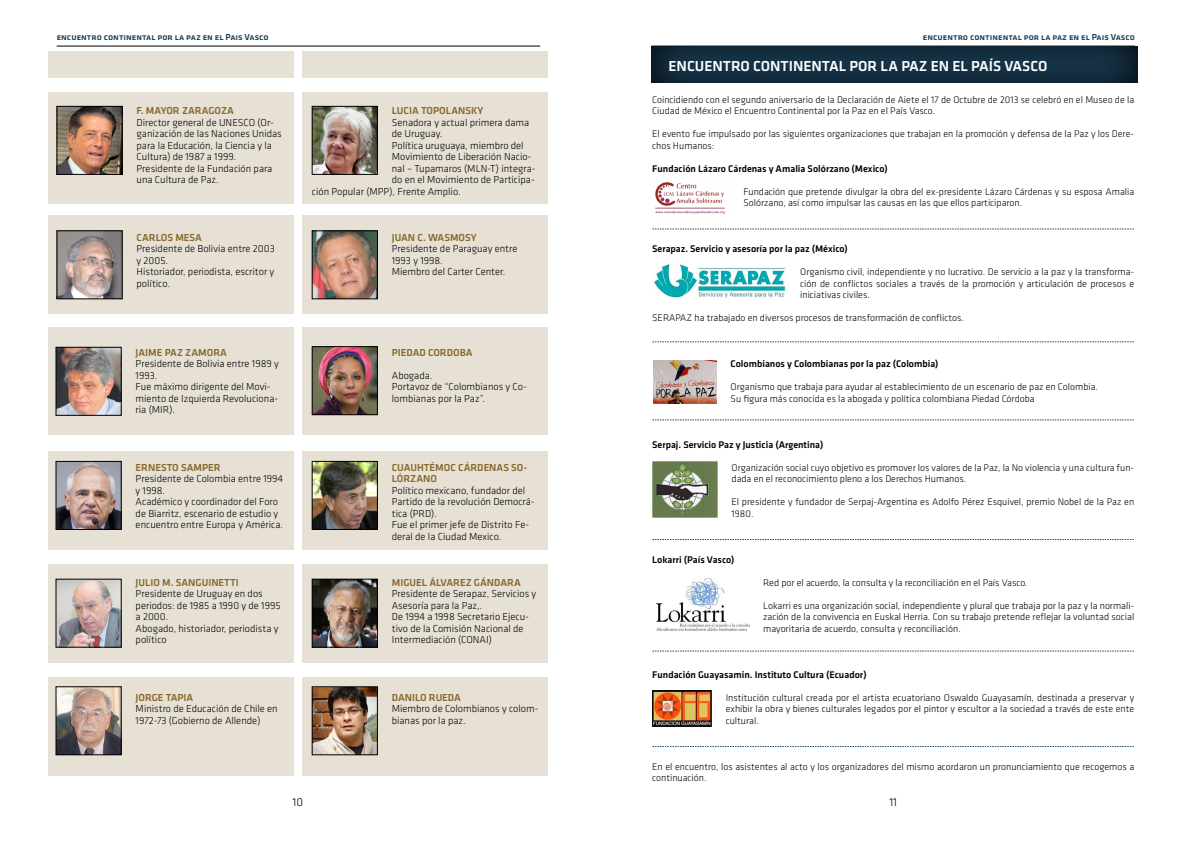
<style>
.page{position:relative;width:1191px;height:842px;background:#fff}
.page>*{position:absolute;margin:0;border:0;box-sizing:border-box;transform-origin:0 0}
.t1{font:500 15px "Klavika";color:#fff}
.t2{font:300 12px "Klavika";color:#000}
.t3{font:300 10.5px/11.5px "Klavika";color:#000}
.t4{font:500 10.5px "Klavika";color:#87692c}
.t5{font:300 10px/11.5px "Klavika";color:#000}
.t6{font:500 10px "Klavika";color:#000}
.t7{font:500 9px "Klavika";color:#163c56}
</style>
<div class="page">
<hr style="left:57px;top:46px;width:483px;height:1px;background:#000">
<div style="left:48px;top:215px;width:246px;height:99px;background:#e7e1d5"></div>
<div style="left:48px;top:327px;width:246px;height:107px;background:#e7e1d5"></div>
<div style="left:302px;top:327px;width:246px;height:107px;background:#e7e1d5"></div>
<div style="left:48px;top:451px;width:246px;height:99px;background:#e7e1d5"></div>
<div style="left:48px;top:564px;width:246px;height:98px;background:#e7e1d5"></div>
<div style="left:302px;top:564px;width:246px;height:98px;background:#e7e1d5"></div>
<div style="left:48px;top:677px;width:246px;height:98px;background:#e7e1d5"></div>
<div style="left:302px;top:677px;width:246px;height:98px;background:#e7e1d5"></div>
<div style="left:302px;top:451px;width:246px;height:99px;background:#e7e1d5"></div>
<div style="left:302px;top:215px;width:246px;height:99px;background:#e7e1d5"></div>
<div style="left:48px;top:92px;width:246px;height:111px;background:#e7e1d5"></div>
<div style="left:48px;top:52px;width:246px;height:26px;background:#e7e1d5"></div>
<div style="left:302px;top:92px;width:246px;height:111px;background:#e7e1d5"></div>
<div style="left:302px;top:52px;width:246px;height:26px;background:#e7e1d5"></div>
<img style="left:59px;top:108px;width:61px;height:65px">
<div style="left:57px;top:106px;width:65px;height:69px;border:1px solid #000"></div>
<img style="left:59px;top:233px;width:61px;height:64px">
<img style="left:58px;top:349px;width:61px;height:65px">
<div style="left:56px;top:347px;width:65px;height:69px;border:1px solid #000"></div>
<img style="left:58px;top:463px;width:61px;height:65px">
<div style="left:56px;top:461px;width:65px;height:69px;border:1px solid #000"></div>
<img style="left:58px;top:581px;width:61px;height:64px">
<img style="left:314px;top:108px;width:62px;height:65px">
<div style="left:312px;top:106px;width:66px;height:69px;border:1px solid #000"></div>
<img style="left:314px;top:233px;width:62px;height:64px">
<div style="left:312px;top:231px;width:66px;height:68px;border:1px solid #000"></div>
<img style="left:314px;top:348px;width:62px;height:65px">
<div style="left:312px;top:346px;width:66px;height:69px;border:1px solid #000"></div>
<img style="left:314px;top:463px;width:62px;height:65px">
<div style="left:312px;top:461px;width:66px;height:69px;border:1px solid #000"></div>
<img style="left:314px;top:581px;width:62px;height:64px">
<div style="left:312px;top:579px;width:66px;height:68px;border:1px solid #000"></div>
<img style="left:314px;top:688px;width:62px;height:65px">
<div style="left:312px;top:686px;width:66px;height:69px;border:1px solid #000"></div>
<img style="left:58px;top:688px;width:61px;height:65px">
<div style="left:56px;top:686px;width:65px;height:69px;border:1px solid #000"></div>
<svg style="left:652px;top:229px;width:481px;height:1px"></svg>
<svg style="left:652px;top:342px;width:481px;height:1px"></svg>
<svg style="left:652px;top:420px;width:481px;height:1px"></svg>
<svg style="left:652px;top:539px;width:481px;height:1px"></svg>
<svg style="left:652px;top:651px;width:481px;height:1px"></svg>
<svg style="left:652px;top:746px;width:481px;height:1px"></svg>
<img style="left:652px;top:461px;width:65px;height:57px">
<img style="left:656px;top:578px;width:93px;height:53px">
<img style="left:652px;top:691px;width:59px;height:35px">
<img style="left:655px;top:182px;width:70px;height:32px">
<img style="left:654px;top:264px;width:132px;height:34px">
<img style="left:653px;top:361px;width:63px;height:42px">
<svg style="left:651px;top:45px;width:487px;height:38px;background:#162e40"></svg>
<p class="t7" style="left:57px;top:32px;width:213px">encuentro continental por la paz en el Pais Vasco</p>
<p class="t7" style="left:923px;top:32px;width:213px">encuentro continental por la paz en el Pais Vasco</p>
<h1 class="t1" style="left:668px;top:57px;width:380px">ENCUENTRO CONTINENTAL POR LA PAZ EN EL PAÍS VASCO</h1>
<p class="t4" style="left:137px;top:105px;width:99px">F. MAYOR ZARAGOZA</p>
<p class="t3" style="left:137px;top:117px;width:147px">Director general de UNESCO (Or&shy;ganización de las Naciones Unidas para la Educación, la Ciencia y la<br>Cultura) de 1987 a 1999.<br>Presidente de la Fundación para una Cultura de Paz.</p>
<p class="t4" style="left:137px;top:231px;width:67px">CARLOS MESA</p>
<p class="t3" style="left:137px;top:243px;width:140px">Presidente de Bolivia entre 2003 y 2005.<br>Historiador, periodista, escritor y político.</p>
<p class="t4" style="left:136px;top:346px;width:93px">JAIME PAZ ZAMORA</p>
<p class="t3" style="left:136px;top:358px;width:145px">Presidente de Bolivia entre 1989 y<br>1993.<br>Fue máximo dirigente del Movi&shy;miento de Izquierda Revoluciona&shy;ria (MIR).</p>
<p class="t4" style="left:136px;top:461px;width:86px">ERNESTO SAMPER</p>
<p class="t3" style="left:136px;top:473px;width:149px">Presidente de Colombia entre 1994 y 1998.<br>Académico y coordinador del Foro de Biarritz, escenario de estudio y encuentro entre Europa y América.</p>
<p class="t4" style="left:136px;top:576px;width:105px">JULIO M. SANGUINETTI</p>
<p class="t3" style="left:136px;top:588px;width:146px">Presidente de Uruguay en dos periodos: de 1985 a 1990 y de 1995 a 2000.<br>Abogado, historiador, periodista y político</p>
<p class="t4" style="left:136px;top:691px;width:59px">JORGE TAPIA</p>
<p class="t3" style="left:136px;top:703px;width:144px">Ministro de Educación de Chile en<br>1972-73 (Gobierno de Allende)</p>
<p class="t4" style="left:392px;top:105px;width:93px">LUCIA TOPOLANSKY</p>
<p class="t3" style="left:392px;top:117px;width:139px">Senadora y actual primera dama</p>
<p class="t3" style="left:392px;top:128px;width:52px">de Uruguay.</p>
<p class="t3" style="left:392px;top:140px;width:133px">Política uruguaya, miembro del</p>
<p class="t3" style="left:392px;top:151px;width:141px">Movimiento de Liberación Nacio-</p>
<p class="t3" style="left:392px;top:163px;width:145px">nal – Tupamaros (MLN-T) integra-</p>
<p class="t3" style="left:392px;top:174px;width:144px">do en el Movimiento de Participa-</p>
<p class="t3" style="left:312px;top:186px;width:150px">ción Popular (MPP), Frente Amplio.</p>
<p class="t4" style="left:392px;top:231px;width:86px">JUAN C. WASMOSY</p>
<p class="t3" style="left:392px;top:243px;width:127px">Presidente de Paraguay entre<br>1993 y 1998.<br>Miembro del Carter Center.</p>
<p class="t4" style="left:392px;top:346px;width:13px">Piedad</p>
<p class="t4" style="left:428px;top:346px;width:13px">Cordoba</p>
<p class="t3" style="left:392px;top:370px;width:136px">Abogada.<br>Portavoz de “Colombianos y Co&shy;lombianas por la Paz”.</p>
<p class="t4" style="left:392px;top:461px;width:13px">Cuauht</p>
<p class="t4" style="left:429px;top:461px;width:14px">émoc</p>
<p class="t4" style="left:458px;top:461px;width:20px">Cárdenas</p>
<p class="t4" style="left:511px;top:461px;width:18px">So-</p>
<p class="t4" style="left:392px;top:473px;width:20px">lórzano</p>
<p class="t3" style="left:392px;top:485px;width:144px">Político mexicano, fundador del<br>Partido de la revolución Democrá&shy;tica (PRD).<br>Fue el primer jefe de Distrito Fe&shy;deral de la Ciudad Mexico.</p>
<p class="t4" style="left:392px;top:576px;width:15px">Miguel</p>
<p class="t4" style="left:429px;top:576px;width:7px">Álvarez</p>
<p class="t4" style="left:474px;top:576px;width:21px">Gándara</p>
<p class="t3" style="left:392px;top:588px;width:146px">Presidente de Serapaz, Servicios y<br>Asesoría para la Paz,.<br>De 1994 a 1998 Secretario Ejecu&shy;tivo de la Comisión Nacional de<br>Intermediación (CONAI)</p>
<p class="t4" style="left:392px;top:691px;width:13px">Danilo</p>
<p class="t4" style="left:429px;top:691px;width:14px">Rueda</p>
<p class="t3" style="left:392px;top:703px;width:148px">Miembro de Colombianos y colom&shy;bianas por la paz.</p>
<p class="t5" style="left:652px;top:94px;width:483px">Coincidiendo con el segundo aniversario de la Declaración de Aiete el 17 de Octubre de 2013 se celebró en el Museo de la<br>Ciudad de México el Encuentro Continental por la Paz en el País Vasco.</p>
<p class="t5" style="left:652px;top:128px;width:483px">El evento fue impulsado por las siguientes organizaciones que trabajan en la promoción y defensa de la Paz y los Dere&shy;chos Humanos:</p>
<p class="t6" style="left:652px;top:163px;width:237px">Fundación Lázaro Cárdenas y Amalia Solórzano (Mexico)</p>
<p class="t5" style="left:743px;top:186px;width:392px">Fundación que pretende divulgar la obra del ex-presidente Lázaro Cárdenas y su esposa Amalia<br>Solórzano, así como impulsar las causas en las que ellos participaron.</p>
<p class="t6" style="left:652px;top:243px;width:197px">Serapaz. Servicio y asesoría por la paz (México)</p>
<p class="t5" style="left:800px;top:266px;width:335px;text-align:justify">Organismo civil, independiente y no lucrativo. De servicio a la paz y la transforma&shy;ción de conflictos sociales a través de la promoción y articulación de procesos e iniciativas civiles.</p>
<p class="t5" style="left:652px;top:312px;width:313px">SERAPAZ ha trabajado en diversos procesos de transformación de conflictos.</p>
<p class="t6" style="left:730px;top:358px;width:209px">Colombianos y Colombianas por la paz (Colombia)</p>
<p class="t5" style="left:730px;top:381px;width:369px">Organismo que trabaja para ayudar al establecimiento de un escenario de paz en Colombia.<br>Su figura más conocida es la abogada y política colombiana Piedad Córdoba</p>
<p class="t6" style="left:652px;top:439px;width:173px">Serpaj. Servicio Paz y Justicia (Argentina)</p>
<p class="t5" style="left:731px;top:462px;width:404px">Organización social cuyo objetivo es promover los valores de la Paz, la No violencia y una cultura fun&shy;dada en el reconocimiento pleno a los Derechos Humanos.</p>
<p class="t5" style="left:731px;top:496px;width:404px">El presidente y fundador de Serpaj-Argentina es Adolfo Pérez Esquivel, premio Nobel de la Paz en<br>1980.</p>
<p class="t6" style="left:652px;top:554px;width:84px">Lokarri (País Vasco)</p>
<p class="t5" style="left:763px;top:577px;width:266px">Red por el acuerdo, la consulta y la reconciliación en el País Vasco.</p>
<p class="t5" style="left:763px;top:600px;width:373px;text-align:justify">Lokarri es una organización social, independiente y plural que trabaja por la paz y la normali&shy;zación de la convivencia en Euskal Herria. Con su trabajo pretende reflejar la voluntad social mayoritaria de acuerdo, consulta y reconciliación.</p>
<p class="t6" style="left:652px;top:669px;width:216px">Fundación Guayasamin. Instituto Cultura (Ecuador)</p>
<p class="t5" style="left:725px;top:692px;width:410px;text-align:justify">Institución cultural creada por el artista ecuatoriano Oswaldo Guayasamín, destinada a preservar y exhibir la obra y bienes culturales legados por el pintor y escultor a la sociedad a través de este ente cultural.</p>
<p class="t5" style="left:652px;top:761px;width:483px">En el encuentro, los asistentes al acto y los organizadores del mismo acordaron un pronunciamiento que recogemos a continuación.</p>
<p class="t2" style="left:292px;top:795px;width:12px">10</p>
<p class="t2" style="left:889px;top:795px;width:9px">11</p>
</div>
